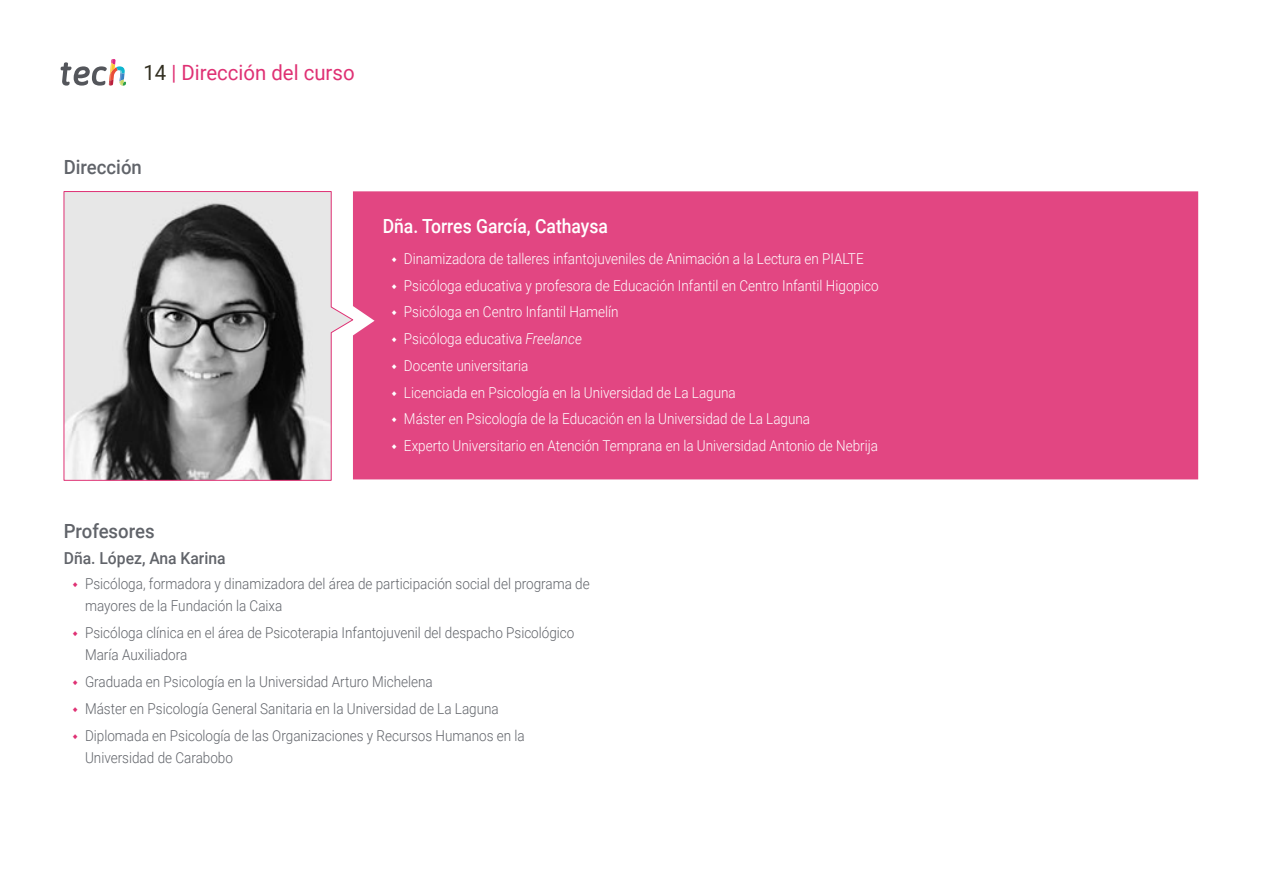
<style>
.page{position:relative;width:1263px;height:893px;background:#fff}
.page>*{position:absolute;margin:0;border:0;box-sizing:border-box;transform-origin:0 0}
.t1{font:21px "Roboto";color:#df3174}
.t2{font:500 19.5px "Roboto";color:#fff;scale:.9 1}
.t3{font:500 19.5px "Roboto";color:#61646a;scale:.95 1}
.t4{font:500 16.5px "Roboto";color:#61646a;scale:.95 1}
.t5{font:300 15px/26.7px "Roboto";color:#fff;scale:.9 1}
.t6{font:300 15px/22.5px "Roboto";color:#61646a;scale:.9 1}
.s1{color:#312e20}
.s2{font-style:italic}
</style>
<div class="page">
<div style="left:353px;top:191px;width:845px;height:288px;background:#e24682"></div>
<svg style="left:64px;top:191px;width:289px;height:290px;background:#9f9d9e"></svg>
<svg style="left:61px;top:59px;width:65px;height:27px"></svg>
<svg style="left:392px;top:257px;width:5px;height:5px"></svg>
<svg style="left:392px;top:284px;width:5px;height:5px"></svg>
<svg style="left:392px;top:310px;width:5px;height:5px"></svg>
<svg style="left:392px;top:337px;width:5px;height:5px"></svg>
<svg style="left:392px;top:364px;width:5px;height:5px"></svg>
<svg style="left:392px;top:391px;width:5px;height:5px"></svg>
<svg style="left:392px;top:417px;width:5px;height:5px"></svg>
<svg style="left:392px;top:444px;width:5px;height:5px"></svg>
<h1 class="t1" style="left:144px;top:57px;width:213px"><span class="s1">14</span> | Dirección del curso</h1>
<h2 class="t3" style="left:64px;top:154px;width:84px">Dirección</h2>
<h2 class="t2" style="left:383px;top:212px;width:252px">Dña. Torres García, Cathaysa</h2>
<p class="t5" style="left:404px;top:244px;width:529px">Dinamizadora de talleres infantojuveniles de Animación a la Lectura en PIALTE Psicóloga educativa y profesora de Educación Infantil en Centro Infantil Higopico Psicóloga en Centro Infantil Hamelín<br>Psicóloga educativa <span class="s2">Freelance<br></span>Docente universitaria<br>Licenciada en Psicología en la Universidad de La Laguna<br>Máster en Psicología de la Educación en la Universidad de La Laguna<br>Experto Universitario en Atención Temprana en la Universidad Antonio de Nebrija</p>
<h2 class="t3" style="left:64px;top:517px;width:97px">Profesores</h2>
<p class="t4" style="left:64px;top:547px;width:172px">Dña. López, Ana Karina</p>
<p class="t6" style="left:85px;top:571px;width:562px">Psicóloga, formadora y dinamizadora del área de participación social del programa de mayores de la Fundación la Caixa</p>
<p class="t6" style="left:85px;top:621px;width:545px">Psicóloga clínica en el área de Psicoterapia Infantojuvenil del despacho Psicológico<br>María Auxiliadora</p>
<p class="t6" style="left:85px;top:668px;width:490px;line-height:26.7px">Graduada en Psicología en la Universidad Arturo Michelena<br>Máster en Psicología General Sanitaria en la Universidad de La Laguna<br>Diplomada en Psicología de las Organizaciones y Recursos Humanos en la</p>
<p class="t6" style="left:85px;top:746px;width:166px">Universidad de Carabobo</p>
</div>
